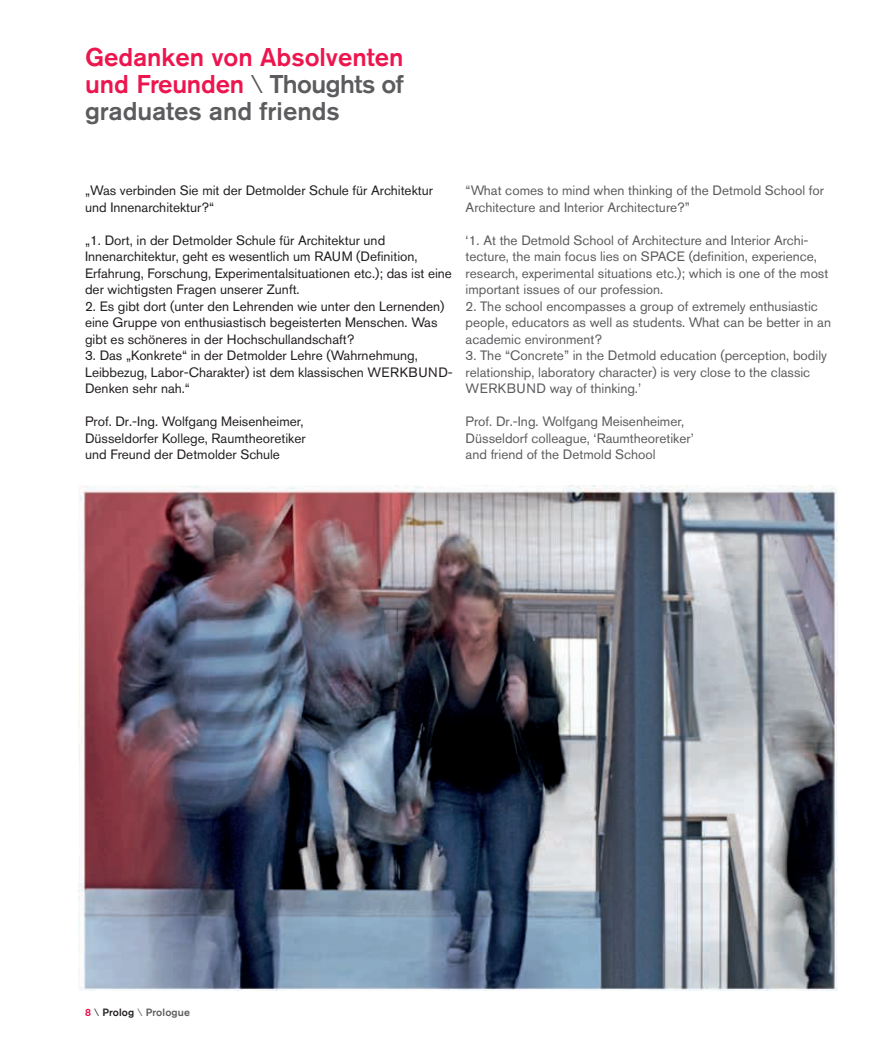
<style>
.page{position:relative;width:893px;height:1063px;background:#fff}
.page>*{position:absolute;margin:0;border:0;box-sizing:border-box;transform-origin:0 0}
.t1{font:500 25.5px/27px "Akzidenz Grotesk Pro";color:#ed154e;text-align:justify}
.t2{font:13.5px/16.5px "Akzidenz Grotesk Pro";color:#5c5c5f}
.t3{font:13.5px/16.5px "Akzidenz Grotesk Pro";color:#231f20}
.t4{font:500 10.5px "Akzidenz Grotesk Pro";letter-spacing:.015em;color:#5c5c5f}
.s1{font-weight:300;color:#5c5c5f}
.s2{color:#5c5c5f}
.s3{color:#ed154e}
.s4{font-weight:300;color:#231f20}
.s5{color:#231f20}
.s6{font-weight:300}
</style>
<div class="page">
<img style="left:79px;top:485px;width:758px;height:506px">
<h1 class="t1" style="left:85px;top:43px;width:320px">Gedanken von Absolventen und Freunden <span class="s1">\</span> <span class="s2">Thoughts of graduates and friends</span></h1>
<p class="t3" style="left:85px;top:182px;width:349px">„Was verbinden Sie mit der Detmolder Schule für Architektur und Innenarchitektur?“</p>
<p class="t3" style="left:85px;top:232px;width:368px">„1. Dort, in der Detmolder Schule für Architektur und Innenarchitektur, geht es wesentlich um RAUM (Definition, Erfahrung, Forschung, Experimentalsituationen etc.); das ist eine der wichtigsten Fragen unserer Zunft.</p>
<p class="t3" style="left:85px;top:298px;width:361px">2. Es gibt dort (unter den Lehrenden wie unter den Lernenden) eine Gruppe von enthusiastisch begeisterten Menschen. Was gibt es schöneres in der Hochschullandschaft?</p>
<p class="t3" style="left:85px;top:347px;width:369px">3. Das „Konkrete“ in der Detmolder Lehre (Wahrnehmung,<br>Leibbezug, Labor-Charakter) ist dem klassischen WERKBUND-<br>Denken sehr nah.“</p>
<p class="t3" style="left:85px;top:413px;width:222px">Prof. Dr.-Ing. Wolfgang Meisenheimer,<br>Düsseldorfer Kollege, Raumtheoretiker und Freund der Detmolder Schule</p>
<p class="t2" style="left:466px;top:182px;width:360px">“What comes to mind when thinking of the Detmold School for<br>Architecture and Interior Architecture?”</p>
<p class="t2" style="left:466px;top:232px;width:364px">‘1. At the Detmold School of Architecture and Interior Archi&shy;tecture, the main focus lies on SPACE (definition, experience, research, experimental situations etc.); which is one of the most important issues of our profession.</p>
<p class="t2" style="left:466px;top:298px;width:367px">2. The school encompasses a group of extremely enthusiastic people, educators as well as students. What can be better in an academic environment?</p>
<p class="t2" style="left:466px;top:347px;width:363px">3. The “Concrete” in the Detmold education (perception, bodily relationship, laboratory character) is very close to the classic<br>WERKBUND way of thinking.’</p>
<p class="t2" style="left:466px;top:413px;width:230px">Prof. Dr.-Ing. Wolfgang Meisenheimer,<br>Düsseldorf colleague, ‘Raumtheoretiker’ and friend of the Detmold School</p>
<p class="t4" style="left:85px;top:1006px;width:107px"><span class="s3">8</span> <span class="s4">\</span> <span class="s5">Prolog</span> <span class="s6">\</span> Prologue</p>
</div>
